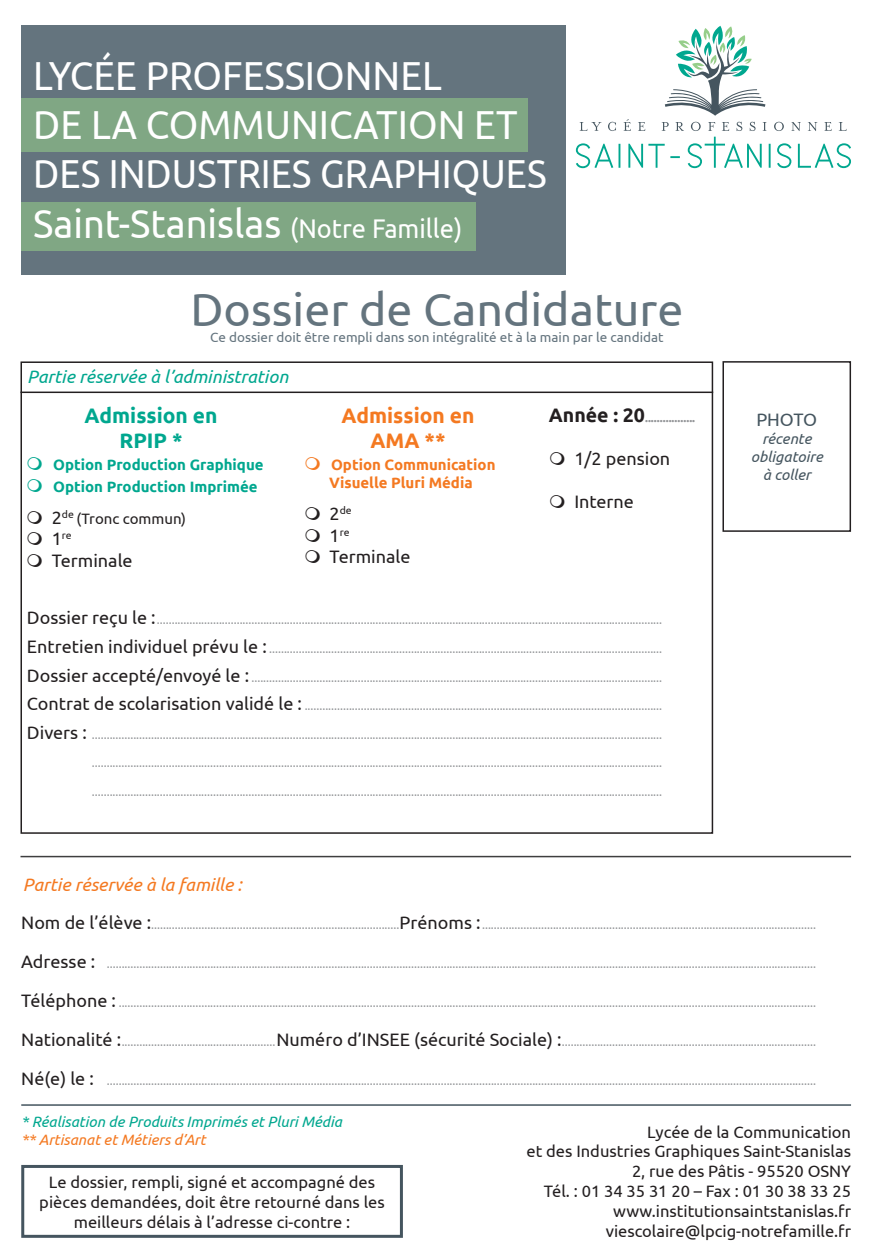
<style>
.page{position:relative;width:878px;height:1259px;background:#fff}
.page>*{position:absolute;margin:0;border:0;box-sizing:border-box;transform-origin:0 0}
.t1{font:46.5px "Ubuntu";color:#64747e}
.t2{font:40.5px/49.3px "Ubuntu";color:#fff;scale:.94 1}
.t3{font:700 21px "Ubuntu";color:#00a78f}
.t4{font:700 21px "Ubuntu";color:#f47921}
.t5{font:18px "Ubuntu";color:#231f20}
.t6{font:italic 18px "Ubuntu";color:#00a78f}
.t7{font:italic 18px "Ubuntu";color:#f47921}
.t8{font:18px "Ubuntu";letter-spacing:-.015em;color:#45555f}
.t9{font:16.5px/19.8px "Ubuntu";color:#231f20;text-align:center}
.t10{font:700 15px "Ubuntu";color:#00a78f}
.t11{font:italic 15px "Ubuntu";color:#00a78f}
.t12{font:700 15px "Ubuntu";color:#f47921}
.t13{font:italic 15px "Ubuntu";color:#45555f}
.t14{font:italic 15px "Ubuntu";color:#f47921}
.t15{font:15px "Ubuntu";color:#231f20}
.t16{font:13.5px "Ubuntu";color:#64747e}
.t17{font:12px "Ubuntu";color:#939598}
.t18{font:700 12px "Ubuntu";color:#939598}
.t19{font:10.5px "Ubuntu";color:#231f20}
.s1{font-size:27px}
.s2{font-size:18px}
.s3{font-size:19.5px;color:#231f20}
.s4{font-size:18px;color:#231f20}
</style>
<div class="page">
<hr style="left:21px;top:1104px;width:829px;height:2px;background:#45555f">
<div style="left:21px;top:1165px;width:382px;height:73px;border:3px solid #45555f"></div>
<div style="left:20px;top:361px;width:693px;height:473px;border:2px solid #231f20"></div>
<hr style="left:20px;top:391px;width:693px;height:2px;background:#231f20">
<hr style="left:20px;top:856px;width:830px;height:1px;background:#3e3e3f">
<div style="left:722px;top:361px;width:128px;height:171px;border:2px solid #231f20"></div>
<div style="left:22px;top:26px;width:543px;height:249px;background:#64747e"></div>
<div style="left:22px;top:98px;width:506px;height:54px;background:#80a784"></div>
<div style="left:22px;top:202px;width:454px;height:49px;background:#80a784"></div>
<hr style="left:618px;top:144px;width:2px;height:24px;background:#00a78f">
<svg style="left:670px;top:156px;width:9px;height:2px"></svg>
<hr style="left:768px;top:144px;width:2px;height:24px;background:#00a78f">
<svg style="left:777px;top:143px;width:14px;height:25px"></svg>
<svg style="left:628px;top:144px;width:36px;height:24px"></svg>
<svg style="left:687px;top:137px;width:74px;height:31px"></svg>
<svg style="left:797px;top:143px;width:53px;height:25px"></svg>
<svg style="left:575px;top:143px;width:38px;height:25px"></svg>
<svg style="left:664px;top:26px;width:101px;height:90px"></svg>
<svg style="left:579px;top:122px;width:22px;height:9px"></svg>
<svg style="left:608px;top:122px;width:8px;height:9px"></svg>
<svg style="left:623px;top:119px;width:7px;height:12px"></svg>
<svg style="left:638px;top:122px;width:7px;height:9px"></svg>
<svg style="left:661px;top:122px;width:7px;height:9px"></svg>
<svg style="left:675px;top:122px;width:8px;height:9px"></svg>
<svg style="left:690px;top:122px;width:10px;height:9px"></svg>
<svg style="left:708px;top:122px;width:7px;height:9px"></svg>
<svg style="left:722px;top:122px;width:7px;height:9px"></svg>
<svg style="left:736px;top:122px;width:6px;height:9px"></svg>
<svg style="left:749px;top:122px;width:6px;height:9px"></svg>
<svg style="left:762px;top:122px;width:4px;height:9px"></svg>
<svg style="left:774px;top:122px;width:9px;height:9px"></svg>
<svg style="left:791px;top:122px;width:9px;height:9px"></svg>
<svg style="left:807px;top:122px;width:10px;height:9px"></svg>
<svg style="left:824px;top:122px;width:7px;height:9px"></svg>
<svg style="left:838px;top:122px;width:8px;height:9px"></svg>
<p class="t2" style="left:33px;top:49px;width:436px">LYCÉE PROFESSIONNEL</p>
<p class="t2" style="left:33px;top:99px;width:547px">DE LA COMMUNICATION ET<br>DES INDUSTRIES GRAPHIQUES</p>
<p class="t2" style="left:33px;top:197px;width:457px">Saint-Stanislas <span class="s1">(Notre Famille)</span></p>
<p class="t1" style="left:190px;top:281px;width:494px">Dossier de Candidature</p>
<p class="t16" style="left:210px;top:329px;width:454px">Ce dossier doit être rempli dans son intégralité et à la main par le candidat</p>
<p class="t6" style="left:27px;top:366px;width:263px">Partie réservée à l’administration</p>
<p class="t3" style="left:84px;top:403px;width:134px">Admission en</p>
<p class="t3" style="left:119px;top:428px;width:65px">RPIP *</p>
<p class="t10" style="left:53px;top:456px;width:212px">Option Production Graphique</p>
<p class="t10" style="left:53px;top:477px;width:206px">Option Production Imprimée</p>
<p class="t15" style="left:52px;top:509px;width:136px"><span class="s2">2</span><sup>de</sup> (Tronc commun)</p>
<p class="t19" style="left:52px;top:529px;width:22px"><span class="s2">1</span>re</p>
<p class="t5" style="left:52px;top:550px;width:82px">Terminale</p>
<p class="t4" style="left:341px;top:403px;width:134px">Admission en</p>
<p class="t4" style="left:370px;top:428px;width:77px">AMA **</p>
<p class="t12" style="left:331px;top:456px;width:166px">Option Communication</p>
<p class="t12" style="left:329px;top:474px;width:145px">Visuelle Pluri Média</p>
<p class="t19" style="left:329px;top:504px;width:24px"><span class="s2">2</span>de</p>
<p class="t19" style="left:329px;top:526px;width:22px"><span class="s2">1</span>re</p>
<p class="t5" style="left:329px;top:546px;width:82px">Terminale</p>
<p class="t18" style="left:548px;top:410px;width:148px"><span class="s3">Année : 20</span>.................</p>
<p class="t5" style="left:574px;top:448px;width:97px">1/2 pension</p>
<p class="t5" style="left:574px;top:491px;width:61px">Interne</p>
<p class="t17" style="left:27px;top:613px;width:636px"><span class="s4">Dossier reçu le :</span>...........................................................................................................................................................................</p>
<p class="t17" style="left:27px;top:641px;width:636px"><span class="s4">Entretien individuel prévu le :</span> .....................................................................................................................................</p>
<p class="t17" style="left:27px;top:670px;width:636px"><span class="s4">Dossier accepté/envoyé le :</span> ...........................................................................................................................................</p>
<p class="t17" style="left:27px;top:698px;width:636px"><span class="s4">Contrat de scolarisation validé le :</span> .........................................................................................................................</p>
<p class="t17" style="left:27px;top:727px;width:636px"><span class="s4">Divers :</span> .................................................................................................................................................................................................</p>
<p class="t17" style="left:92px;top:755px;width:571px">.................................................................................................................................................................................................</p>
<p class="t17" style="left:92px;top:784px;width:571px">.................................................................................................................................................................................................</p>
<p class="t7" style="left:23px;top:874px;width:221px">Partie réservée à la famille :</p>
<p class="t8" style="left:756px;top:409px;width:62px">PHOTO</p>
<p class="t13" style="left:761px;top:430px;width:51px">récente</p>
<p class="t13" style="left:750px;top:448px;width:74px">obligatoire</p>
<p class="t13" style="left:762px;top:466px;width:49px">à coller</p>
<p class="t17" style="left:21px;top:918px;width:796px"><span class="s4">Nom de l’élève :</span>....................................................................................<span class="s4">Prénoms :</span>.................................................................................................................</p>
<p class="t17" style="left:21px;top:957px;width:796px"><span class="s4">Adresse :</span> ................................................................................................................................................................................................................................................</p>
<p class="t17" style="left:21px;top:996px;width:796px"><span class="s4">Téléphone :</span> ............................................................................................................................................................................................................................................</p>
<p class="t17" style="left:21px;top:1035px;width:796px"><span class="s4">Nationalité :</span>....................................................<span class="s4">Numéro d’INSEE (sécurité Sociale) :</span>......................................................................................</p>
<p class="t17" style="left:21px;top:1074px;width:796px"><span class="s4">Né(e) le :</span> ................................................................................................................................................................................................................................................</p>
<p class="t9" style="left:647px;top:1121px;width:205px">Lycée de la Communication</p>
<p class="t9" style="left:526px;top:1141px;width:326px">et des Industries Graphiques Saint-Stanislas</p>
<p class="t9" style="left:631px;top:1161px;width:220px">2, rue des Pâtis - 95520 OSNY</p>
<p class="t9" style="left:543px;top:1180px;width:309px">Tél. : 01 34 35 31 20 – Fax : 01 30 38 33 25</p>
<p class="t9" style="left:613px;top:1200px;width:239px">www.institutionsaintstanislas.fr</p>
<p class="t9" style="left:605px;top:1220px;width:247px">viescolaire@lpcig-notrefamille.fr</p>
<p class="t11" style="left:21px;top:1113px;width:322px">* Réalisation de Produits Imprimés et Pluri Média</p>
<p class="t14" style="left:21px;top:1131px;width:186px">** Artisanat et Métiers d’Art</p>
<p class="t9" style="left:39px;top:1171px;width:347px">Le dossier, rempli, signé et accompagné des pièces demandées, doit être retourné dans les meilleurs délais à l’adresse ci-contre :</p>
</div>
